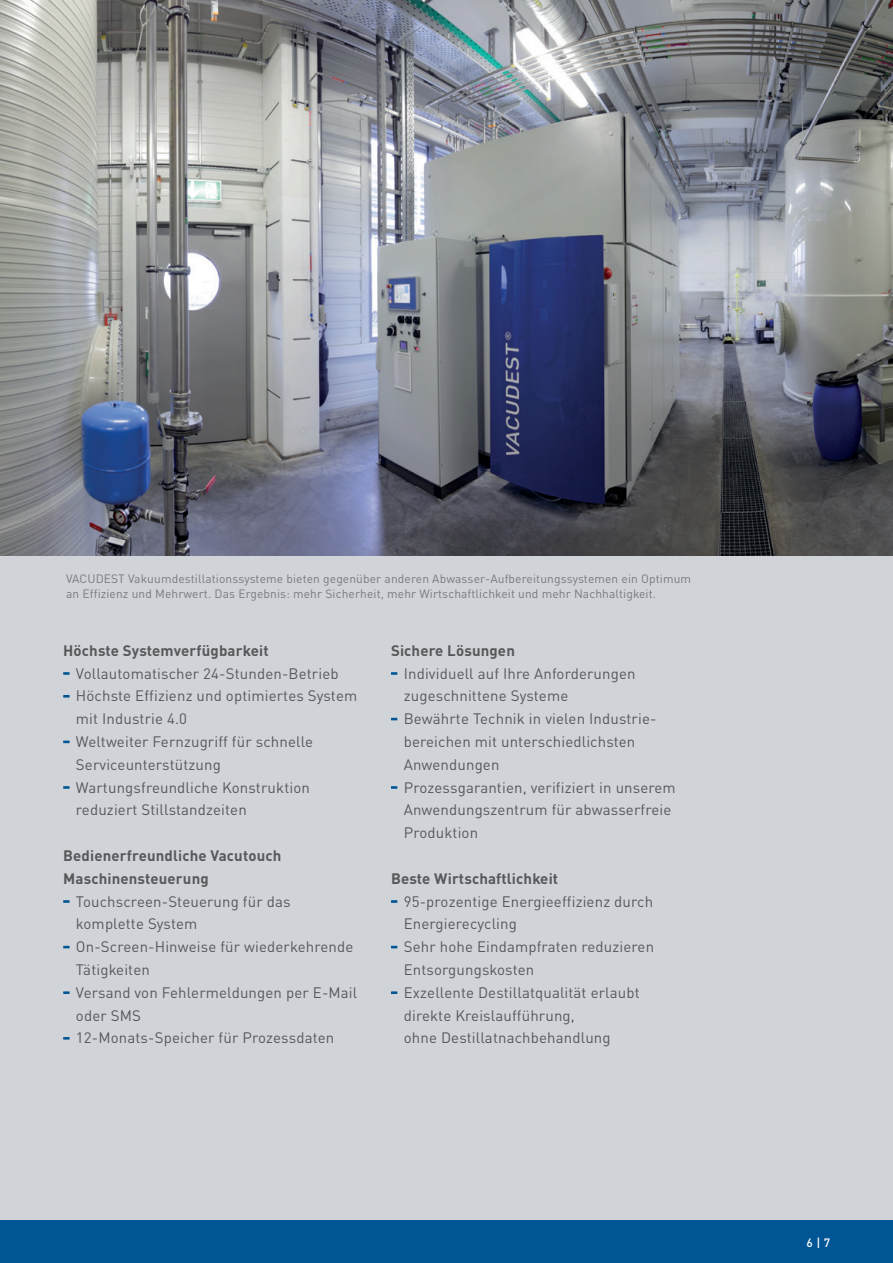
<style>
.page{position:relative;width:893px;height:1263px;background:#d0d4d8}
.page>*{position:absolute;margin:0;border:0;box-sizing:border-box;transform-origin:0 0}
.t1{font:15px/22.8px "DINOT";letter-spacing:.01em;color:#57585a}
.t2{font:700 15px/22.8px "DINOT";letter-spacing:.01em;color:#57585a}
.t3{font:12px/15px "DINOT";letter-spacing:.01em;color:#787a7d}
.t4{font:500 12px "DINOT";color:#fff}
</style>
<div class="page">
<div style="left:0;top:1220px;width:893px;height:43px;background:#005595"></div>
<svg style="left:63px;top:672px;width:7px;height:3px"></svg>
<svg style="left:63px;top:695px;width:7px;height:2px"></svg>
<svg style="left:63px;top:740px;width:7px;height:3px"></svg>
<svg style="left:63px;top:786px;width:7px;height:3px"></svg>
<svg style="left:63px;top:900px;width:7px;height:3px"></svg>
<svg style="left:63px;top:946px;width:7px;height:2px"></svg>
<svg style="left:63px;top:991px;width:7px;height:3px"></svg>
<svg style="left:63px;top:1037px;width:7px;height:2px"></svg>
<svg style="left:391px;top:672px;width:6px;height:3px"></svg>
<svg style="left:391px;top:718px;width:6px;height:2px"></svg>
<svg style="left:391px;top:786px;width:6px;height:3px"></svg>
<svg style="left:391px;top:900px;width:6px;height:3px"></svg>
<svg style="left:391px;top:946px;width:6px;height:2px"></svg>
<svg style="left:391px;top:991px;width:6px;height:3px"></svg>
<img style="left:0;top:0;width:893px;height:555px">
<p class="t3" style="left:66px;top:571px;width:626px">VACUDEST Vakuumdestillationssysteme bieten gegenüber anderen Abwasser-Aufbereitungssystemen ein Optimum an Effizienz und Mehrwert. Das Ergebnis: mehr Sicherheit, mehr Wirtschaftlichkeit und mehr Nachhaltigkeit.</p>
<p class="t2" style="left:63px;top:638px;width:207px">Höchste Systemverfügbarkeit</p>
<p class="t1" style="left:76px;top:661px;width:283px">Vollautomatischer 24-Stunden-Betrieb<br>Höchste Effizienz und optimiertes System mit Industrie 4.0<br>Weltweiter Fernzugriff für schnelle<br>Serviceunterstützung<br>Wartungsfreundliche Konstruktion reduziert Stillstandzeiten</p>
<p class="t2" style="left:63px;top:844px;width:220px">Bedienerfreundliche Vacutouch<br>Maschinensteuerung</p>
<p class="t1" style="left:76px;top:889px;width:283px">Touchscreen-Steuerung für das komplette System<br>On-Screen-Hinweise für wiederkehrende<br>Tätigkeiten<br>Versand von Fehlermeldungen per E-Mail oder SMS<br>12-Monats-Speicher für Prozessdaten</p>
<p class="t2" style="left:391px;top:638px;width:125px">Sichere Lösungen</p>
<p class="t1" style="left:404px;top:661px;width:274px">Individuell auf Ihre Anforderungen zugeschnittene Systeme<br>Bewährte Technik in vielen Industrie&shy;bereichen mit unterschiedlichsten<br>Anwendungen<br>Prozessgarantien, verifiziert in unserem<br>Anwendungszentrum für abwasserfreie<br>Produktion</p>
<p class="t2" style="left:391px;top:866px;width:169px">Beste Wirtschaftlichkeit</p>
<p class="t1" style="left:404px;top:889px;width:252px">95-prozentige Energieeffizienz durch<br>Energierecycling<br>Sehr hohe Eindampfraten reduzieren<br>Entsorgungskosten<br>Exzellente Destillatqualität erlaubt direkte Kreislaufführung,<br>ohne Destillatnachbehandlung</p>
<p class="t4" style="left:807px;top:1235px;width:25px">6 | 7</p>
</div>
